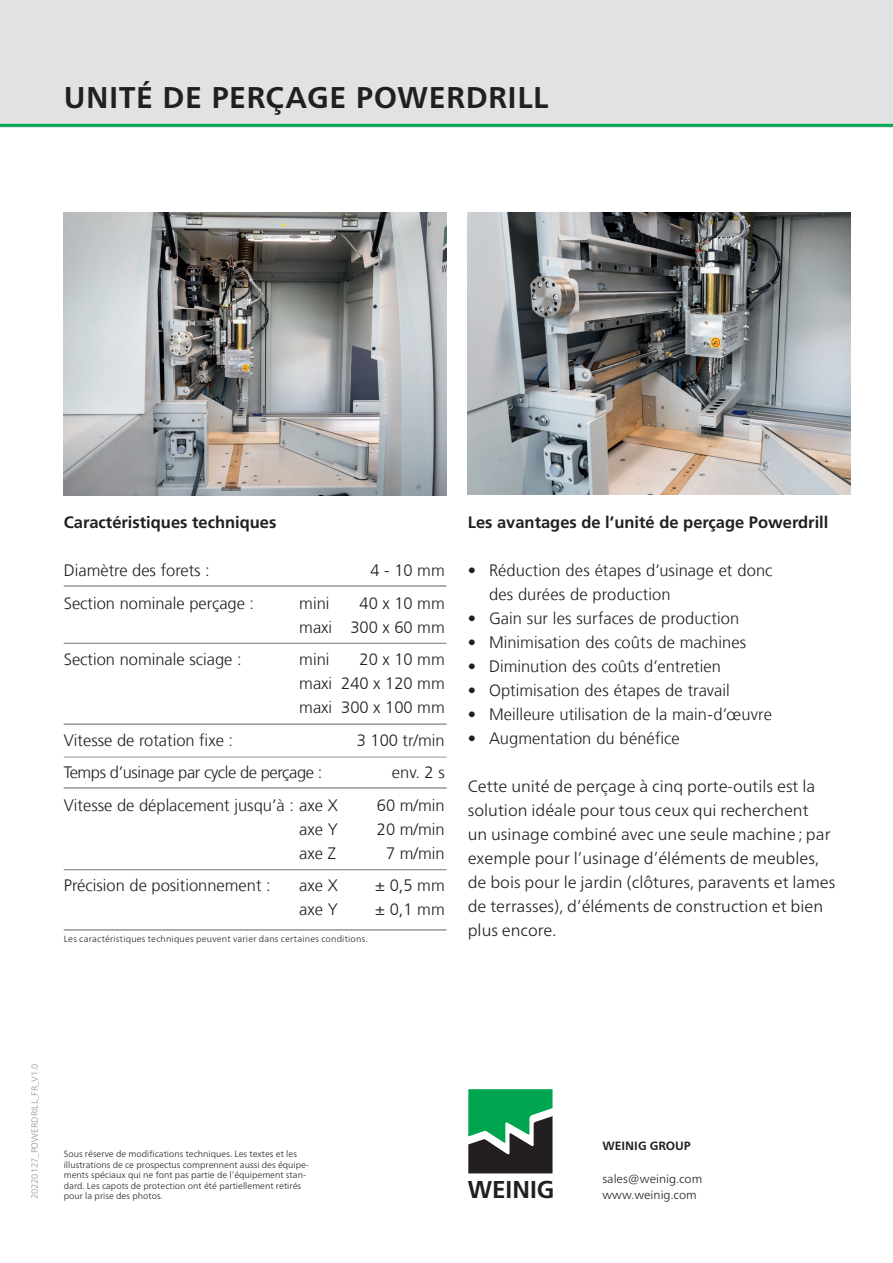
<style>
.page{position:relative;width:893px;height:1263px;background:#fff}
.page>*{position:absolute;margin:0;border:0;box-sizing:border-box;transform-origin:0 0}
.t1{font:700 30px "Frutiger Neue LT Pro";letter-spacing:.015em;color:#231f20}
.t2{font:700 24.3px "Frutiger LT Com";color:#231f20}
.t3{font:300 16.5px/24px "Frutiger LT Com";color:#231f20}
.t4{font:300 16.5px/24px "Frutiger Neue LT Pro";color:#231f20}
.t5{font:700 16.5px "Frutiger LT Com";color:#231f20}
.t6{font:300 16.5px "Frutiger LT Com";letter-spacing:-.025em;color:#231f20}
.t7{font:300 12px/16.5px "Frutiger Neue LT Pro";color:#231f20}
.t8{font:700 12px "Frutiger Neue LT Pro";color:#231f20}
.t9{font:300 9px/10.5px "Frutiger Neue LT Pro";color:#231f20}
.t10{font:300 9px "Frutiger Neue LT Pro";letter-spacing:.025em;color:#231f20}
.t11{font:300 9px "Frutiger Neue LT Pro";color:#939598}
</style>
<div class="page">
<div style="left:0;top:0;width:893px;height:128px;background:#e1e2e4"></div>
<hr style="left:0;top:124px;width:893px;height:3px;background:#00a757">
<svg style="left:468px;top:1089px;width:84px;height:84px;background:#307953"></svg>
<img style="left:64px;top:213px;width:382px;height:282px">
<img style="left:468px;top:213px;width:382px;height:282px">
<hr style="left:64px;top:757px;width:382px;height:1px;background:#939598">
<hr style="left:64px;top:586px;width:382px;height:1px;background:#939598">
<hr style="left:64px;top:643px;width:382px;height:1px;background:#939598">
<hr style="left:64px;top:724px;width:382px;height:1px;background:#939598">
<hr style="left:64px;top:787px;width:382px;height:1px;background:#939598">
<hr style="left:64px;top:869px;width:382px;height:1px;background:#939598">
<hr style="left:64px;top:929px;width:382px;height:1px;background:#939598">
<h1 class="t1" style="left:64px;top:80px;width:486px">UNITÉ DE PERÇAGE POWERDRILL</h1>
<p class="t5" style="left:64px;top:513px;width:214px">Caractéristiques techniques</p>
<p class="t3" style="left:64px;top:558px;width:148px">Diamètre des forets :</p>
<p class="t3" style="left:371px;top:558px;width:76px">4 - 10 mm</p>
<p class="t3" style="left:64px;top:591px;width:192px">Section nominale perçage :</p>
<p class="t3" style="left:299px;top:591px;width:32px">mini</p>
<p class="t3" style="left:299px;top:591px;width:147px;text-align:right">40 x 10 mm<br>maxi 300 x 60 mm</p>
<p class="t3" style="left:64px;top:647px;width:179px">Section nominale sciage :</p>
<p class="t3" style="left:299px;top:647px;width:32px">mini</p>
<p class="t3" style="left:299px;top:647px;width:147px;text-align:justify;text-indent:60px">20 x 10 mm maxi 240 x 120 mm maxi 300 x 100 mm</p>
<p class="t3" style="left:64px;top:728px;width:171px">Vitesse de rotation fixe :</p>
<p class="t3" style="left:357px;top:728px;width:90px">3 100 tr/min</p>
<p class="t6" style="left:64px;top:763px;width:260px">Temps d’usinage par cycle de perçage :</p>
<p class="t3" style="left:392px;top:760px;width:54px">env. 2 s</p>
<p class="t3" style="left:64px;top:793px;width:275px">Vitesse de déplacement jusqu’à : axe X</p>
<p class="t3" style="left:377px;top:793px;width:69px">60 m/min</p>
<p class="t3" style="left:299px;top:817px;width:40px">axe Y</p>
<p class="t3" style="left:377px;top:817px;width:69px">20 m/min</p>
<p class="t3" style="left:299px;top:841px;width:38px">axe Z</p>
<p class="t3" style="left:386px;top:841px;width:60px">7 m/min</p>
<p class="t3" style="left:64px;top:874px;width:208px">Précision de positionnement :</p>
<p class="t3" style="left:299px;top:874px;width:40px">axe X</p>
<p class="t3" style="left:375px;top:874px;width:71px">± 0,5 mm</p>
<p class="t3" style="left:299px;top:898px;width:40px">axe Y</p>
<p class="t3" style="left:375px;top:898px;width:71px">± 0,1 mm</p>
<p class="t10" style="left:64px;top:933px;width:305px">Les caractéristiques techniques peuvent varier dans certaines conditions.</p>
<p class="t5" style="left:468px;top:512px;width:362px">Les avantages de l’unité de perçage Powerdrill</p>
<p class="t3" style="left:489px;top:558px;width:285px;text-indent:-21px">• Réduction des étapes d’usinage et donc des durées de production</p>
<p class="t3" style="left:468px;top:606px;width:273px">• Gain sur les surfaces de production</p>
<p class="t3" style="left:468px;top:630px;width:280px">• Minimisation des coûts de machines</p>
<p class="t3" style="left:468px;top:654px;width:255px">• Diminution des coûts d’entretien</p>
<p class="t3" style="left:468px;top:678px;width:264px">• Optimisation des étapes de travail</p>
<p class="t3" style="left:468px;top:702px;width:306px">• Meilleure utilisation de la main-d’œuvre</p>
<p class="t3" style="left:468px;top:726px;width:214px">• Augmentation du bénéfice</p>
<p class="t4" style="left:468px;top:774px;width:369px">Cette unité de perçage à cinq porte-outils est la solution idéale pour tous ceux qui recherchent<br>un usinage combiné avec une seule machine ; par exemple pour l’usinage d’éléments de meubles, de bois pour le jardin (clôtures, paravents et lames de terrasses), d’éléments de construction et bien plus encore.</p>
<p class="t11" style="left:29px;top:1199px;width:137px;rotate:-90deg">20220127_POWERDRILL_FR_V1.0</p>
<p class="t9" style="left:64px;top:1149px;width:247px">Sous réserve de modifications techniques. Les textes et les illustrations de ce prospectus comprennent aussi des équipe&shy;ments spéciaux qui ne font pas partie de l’équipement stan&shy;dard. Les capots de protection ont été partiellement retirés pour la prise des photos.</p>
<h2 class="t2" style="left:468px;top:1176px;width:88px">WEINIG</h2>
<p class="t8" style="left:602px;top:1138px;width:90px">WEINIG GROUP</p>
<p class="t7" style="left:602px;top:1170px;width:101px">sales@weinig.com www.weinig.com</p>
</div>
